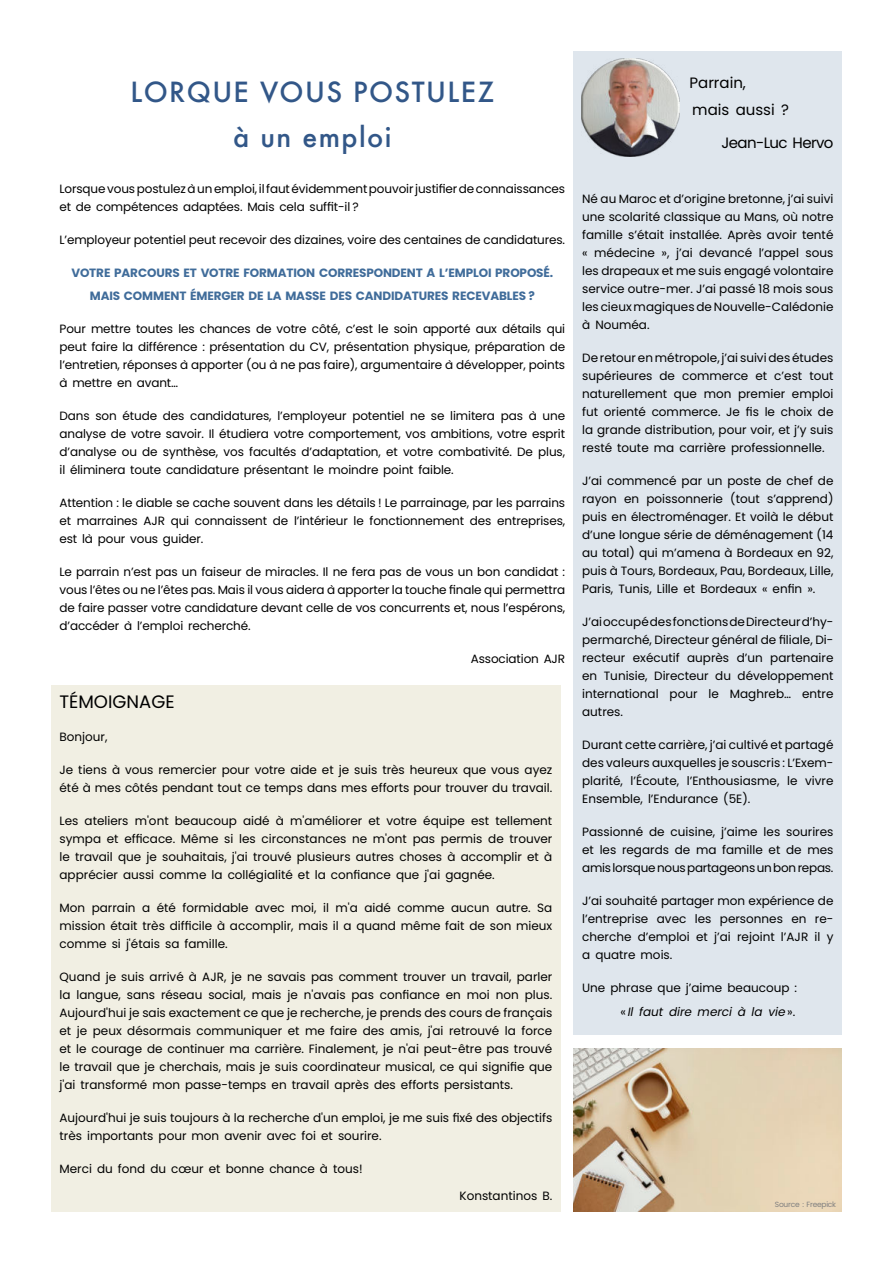
<style>
.page{position:relative;width:893px;height:1263px;background:#fff}
.page>*{position:absolute;margin:0;border:0;box-sizing:border-box;transform-origin:0 0}
.t1{font:500 27px/45px "Futura";letter-spacing:.05em;color:#325788;text-align:center}
.t2{font:18px "Poppins";color:#000}
.t3{font:15px/27px "Poppins";color:#000}
.t4{font:15px "Poppins";letter-spacing:-.04em;color:#000}
.t5{font:12px/18px "Poppins";color:#000;text-align:justify}
.t6{font:700 12px/22.5px "Poppins";letter-spacing:-.01em;color:#406c9a;text-align:center}
.t7{font:7.5px "Poppins";letter-spacing:-.03em;color:#808080}
.s1{font-family:"Helvetica"}
.s2{font-style:italic}
</style>
<div class="page">
<div style="left:574px;top:51px;width:268px;height:983px;background:#dfe6ed"></div>
<img style="left:582px;top:58px;width:97px;height:99px">
<div style="left:51px;top:686px;width:510px;height:526px;background:#f1efe3"></div>
<img style="left:574px;top:1049px;width:268px;height:163px">
<h1 class="t1" style="left:130px;top:69px;width:365px">LORQUE VOUS POSTULEZ à un emploi</h1>
<p class="t5" style="left:60px;top:180px;width:507px">Lorsque vous postulez a<span class="s1">̀</span>un emploi, il faut évidemment pouvoir justifier de connaissances et de compétences adaptées. Mais cela suffit-il ?</p>
<p class="t5" style="left:60px;top:231px;width:507px">L’employeur potentiel peut recevoir des dizaines, voire des centaines de candidatures.</p>
<p class="t6" style="left:71px;top:262px;width:485px">VOTRE PARCOURS ET VOTRE FORMATION CORRESPONDENT A<span class="s1">̀</span>L’EMPLOI PROPOSÉ<span class="s1">́</span>.<br>MAIS COMMENT ÉMERGER DE LA MASSE DES CANDIDATURES RECEVABLES ?</p>
<p class="t5" style="left:60px;top:320px;width:507px">Pour mettre toutes les chances de votre côté, c’est le soin apporte<span class="s1">́</span> aux détails qui peut faire la différence : présentation du CV, présentation physique, préparation de l’entretien, réponses a<span class="s1">̀</span>apporter (ou a<span class="s1">̀</span>ne pas faire), argumentaire a<span class="s1">̀</span>développer, points a<span class="s1">̀</span>mettre en avant…</p>
<p class="t5" style="left:60px;top:407px;width:507px">Dans son étude des candidatures, l’employeur potentiel ne se limitera pas a<span class="s1">̀</span> une analyse de votre savoir. Il étudiera votre comportement, vos ambitions, votre esprit d’analyse ou de synthèse, vos facultés d’adaptation, et votre combativité. De plus, il éliminera toute candidature présentant le moindre point faible.</p>
<p class="t5" style="left:60px;top:494px;width:507px">Attention : le diable se cache souvent dans les détails ! Le parrainage, par les parrains et marraines AJR qui connaissent de l’intérieur le fonctionnement des entreprises, est la<span class="s1">̀</span>pour vous guider.</p>
<p class="t5" style="left:60px;top:563px;width:507px">Le parrain n’est pas un faiseur de miracles. Il ne fera pas de vous un bon candidat : vous l’êtes ou ne l’êtes pas. Mais il vous aidera a<span class="s1">̀</span>apporter la touche finale qui permettra de faire passer votre candidature devant celle de vos concurrents et, nous l’espérons, d’accéder a<span class="s1">̀</span>l’emploi recherche<span class="s1">́</span>.</p>
<p class="t5" style="left:471px;top:650px;width:96px">Association AJR</p>
<h2 class="t2" style="left:60px;top:691px;width:117px">TÉMOIGNAGE</h2>
<p class="t5" style="left:60px;top:727px;width:49px">Bonjour,</p>
<p class="t5" style="left:60px;top:760px;width:494px">Je tiens à vous remercier pour votre aide et je suis très heureux que vous ayez été à mes côtés pendant tout ce temps dans mes efforts pour trouver du travail.</p>
<p class="t5" style="left:60px;top:811px;width:494px">Les ateliers m'ont beaucoup aidé à m'améliorer et votre équipe est tellement sympa et efficace. Même si les circonstances ne m'ont pas permis de trouver le travail que je souhaitais, j'ai trouvé plusieurs autres choses à accomplir et à apprécier aussi comme la collégialité et la confiance que j'ai gagnée.</p>
<p class="t5" style="left:60px;top:898px;width:494px">Mon parrain a été formidable avec moi, il m'a aidé comme aucun autre. Sa mission était très difficile à accomplir, mais il a quand même fait de son mieux comme si j'étais sa famille.</p>
<p class="t5" style="left:60px;top:967px;width:494px">Quand je suis arrivé à AJR, je ne savais pas comment trouver un travail, parler la langue, sans réseau social, mais je n'avais pas confiance en moi non plus.<br>Aujourd'hui je sais exactement ce que je recherche, je prends des cours de français et je peux désormais communiquer et me faire des amis, j'ai retrouvé la force et le courage de continuer ma carrière. Finalement, je n'ai peut-être pas trouvé le travail que je cherchais, mais je suis coordinateur musical, ce qui signifie que j'ai transformé mon passe-temps en travail après des efforts persistants.</p>
<p class="t5" style="left:60px;top:1108px;width:494px">Aujourd'hui je suis toujours à la recherche d'un emploi, je me suis fixé des objectifs très importants pour mon avenir avec foi et sourire.</p>
<p class="t5" style="left:60px;top:1159px;width:305px">Merci du fond du cœur et bonne chance à tous!</p>
<p class="t5" style="left:459px;top:1186px;width:94px">Konstantinos B.</p>
<p class="t3" style="left:689px;top:69px;width:101px">Parrain,<br>mais aussi ?</p>
<p class="t4" style="left:721px;top:134px;width:113px">Jean-Luc Hervo</p>
<p class="t5" style="left:582px;top:190px;width:253px">Né au Maroc et d’origine bretonne, j’ai suivi une scolarité classique au Mans, où notre famille s’était installée. Après avoir tenté « médecine », j’ai devancé l’appel sous les drapeaux et me suis engagé volontaire service outre-mer. J’ai passé 18 mois sous les cieux magiques de Nouvelle-Calédonie à Nouméa.</p>
<p class="t5" style="left:582px;top:349px;width:253px">De retour en métropole, j’ai suivi des études supérieures de commerce et c’est tout naturellement que mon premier emploi fut orienté commerce. Je fis le choix de la grande distribution, pour voir, et j’y suis resté toute ma carrière professionnelle.</p>
<p class="t5" style="left:582px;top:472px;width:253px">J’ai commencé par un poste de chef de rayon en poissonnerie (tout s’apprend) puis en électroménager. Et voilà le début d’une longue série de déménagement (14 au total) qui m’amena à Bordeaux en 92, puis à Tours, Bordeaux, Pau, Bordeaux, Lille, Paris, Tunis, Lille et Bordeaux « enfin ».</p>
<p class="t5" style="left:582px;top:613px;width:253px">J’ai occupé des fonctions de Directeur d’hy&shy;permarché, Directeur général de filiale, Di&shy;recteur exécutif auprès d’un partenaire en Tunisie, Directeur du développement international pour le Maghreb… entre autres.</p>
<p class="t5" style="left:582px;top:736px;width:253px">Durant cette carrière, j’ai cultivé et partagé des valeurs auxquelles je souscris : L’Exem&shy;plarité, l’Écoute, l’Enthousiasme, le vivre Ensemble, l’Endurance (5E).</p>
<p class="t5" style="left:582px;top:823px;width:253px">Passionné de cuisine, j’aime les sourires et les regards de ma famille et de mes amis lorsque nous partageons un bon repas.</p>
<p class="t5" style="left:582px;top:892px;width:253px">J’ai souhaité partager mon expérience de l’entreprise avec les personnes en re&shy;cherche d’emploi et j’ai rejoint l’AJR il y a quatre mois.</p>
<p class="t5" style="left:582px;top:976px;width:217px;line-height:24px;text-align:right">Une phrase que j’aime beaucoup : « <span class="s2">Il faut dire merci à la vie</span>».</p>
<p class="t7" style="left:775px;top:1200px;width:63px">Source : Freepick</p>
</div>
